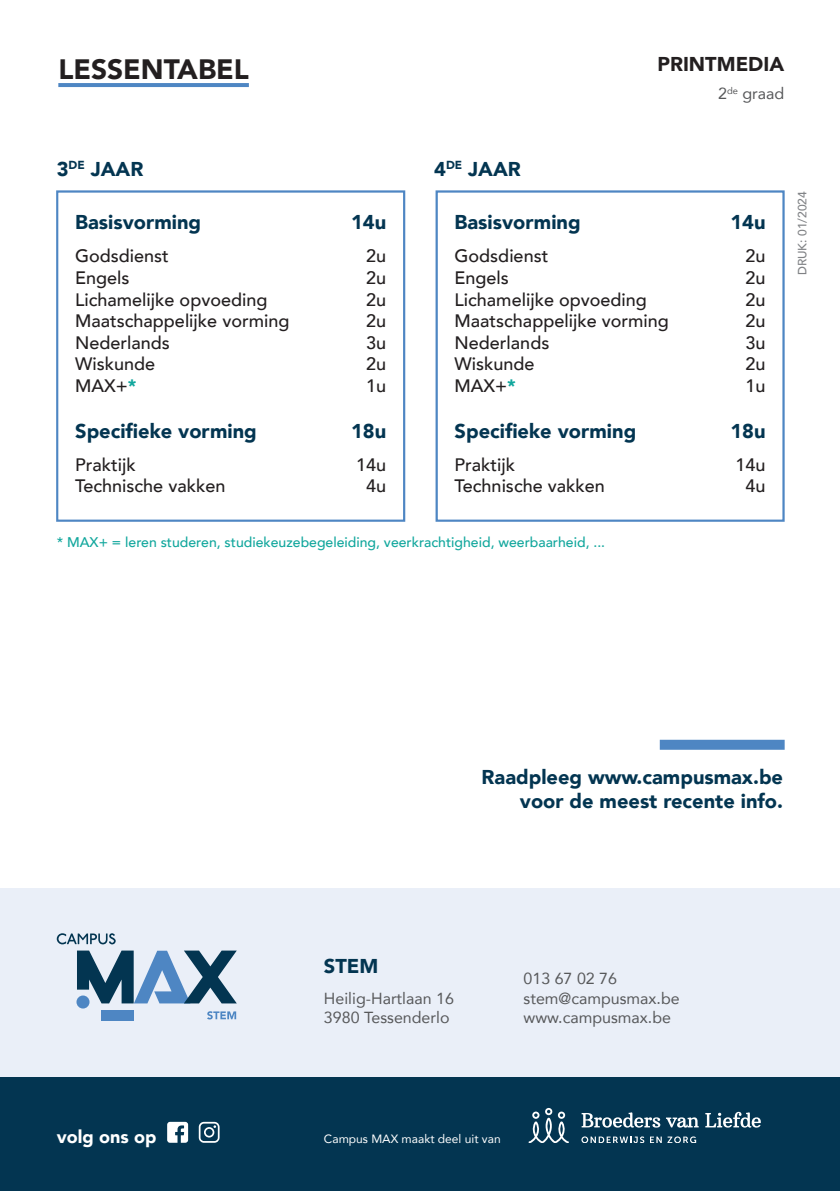
<style>
.page{position:relative;width:840px;height:1191px;background:#fff}
.page>*{position:absolute;margin:0;border:0;box-sizing:border-box;transform-origin:0 0}
.t1{font:900 28px "Avenir";color:#231f20}
.t2{font:900 20px/24px "Avenir";color:#033551;text-align:right}
.Broodtekst{font:900 20px "Avenir";color:#231f20}
.t3{font:500 18px "Avenir";color:#231f20}
.t4{font:900 18px "Avenir";color:#fff}
.Broodtekst-2{font:16px/19.2px "Avenir";color:#57585a}
.Kleine_voetnoot{font:500 14px "Avenir";color:#12a79d}
.t5{font:12px "Avenir";color:#fff}
.t6{font:500 12px "Avenir";color:#808285}
.t7{font:900 11.6px "Avenir";color:#033551}
.s1{font-weight:900;color:#12a79d}
.s2{font-size:20px}
</style>
<div class="page">
<div style="left:0;top:887px;width:839px;height:190px;background:#eaeff8"></div>
<div style="left:0;top:1077px;width:839px;height:114px;background:#033551"></div>
<svg style="left:581px;top:1112px;width:117px;height:15px"></svg>
<svg style="left:705px;top:1111px;width:55px;height:16px"></svg>
<svg style="left:581px;top:1136px;width:80px;height:6px"></svg>
<svg style="left:667px;top:1136px;width:28px;height:6px"></svg>
<svg style="left:528px;top:1108px;width:40px;height:34px"></svg>
<svg style="left:167px;top:1121px;width:21px;height:21px"></svg>
<svg style="left:199px;top:1121px;width:20px;height:21px"></svg>
<hr style="left:58px;top:83px;width:191px;height:4px;background:#4e86c3">
<div style="left:659px;top:739px;width:125px;height:10px;background:#4e86c3"></div>
<div style="left:102px;top:1009px;width:32px;height:11px;background:#4e86c3"></div>
<div style="left:76px;top:995px;width:13px;height:13px;background:#4e86c3;border-radius:50%"></div>
<svg style="left:57px;top:933px;width:59px;height:11px"></svg>
<svg style="left:77px;top:950px;width:160px;height:53px"></svg>
<svg style="left:207px;top:1011px;width:29px;height:8px"></svg>
<div style="left:56px;top:190px;width:349px;height:332px;border:2px solid #4e86c3"></div>
<div style="left:435px;top:190px;width:349px;height:332px;border:2px solid #4e86c3"></div>
<h1 class="t1" style="left:58px;top:45px;width:192px">LESSENTABEL</h1>
<p class="Broodtekst" style="left:657px;top:47px;width:128px">PRINTMEDIA</p>
<p class="Broodtekst-2" style="left:717px;top:83px;width:68px">2<sup>de</sup> graad</p>
<h2 class="t2" style="left:57px;top:156px;width:88px">3<sup>DE</sup> JAAR</h2>
<h2 class="t2" style="left:468px;top:156px;width:54px">JAAR</h2>
<p class="t2" style="left:75px;top:210px;width:127px">Basisvorming</p>
<p class="t2" style="left:351px;top:210px;width:37px">14u</p>
<p class="t3" style="left:75px;top:240px;width:95px">Godsdienst</p>
<p class="t3" style="left:366px;top:240px;width:22px">2u</p>
<p class="t3" style="left:75px;top:262px;width:56px">Engels</p>
<p class="t3" style="left:366px;top:262px;width:22px">2u</p>
<p class="t3" style="left:75px;top:284px;width:194px">Lichamelijke opvoeding</p>
<p class="t3" style="left:366px;top:284px;width:22px">2u</p>
<p class="t3" style="left:75px;top:305px;width:216px">Maatschappelijke vorming</p>
<p class="t3" style="left:366px;top:305px;width:22px">2u</p>
<p class="t3" style="left:75px;top:327px;width:96px">Nederlands</p>
<p class="t3" style="left:366px;top:327px;width:22px">3u</p>
<p class="t3" style="left:75px;top:348px;width:81px">Wiskunde</p>
<p class="t3" style="left:366px;top:348px;width:22px">2u</p>
<p class="t3" style="left:75px;top:370px;width:63px">MAX+<span class="s1">*</span></p>
<p class="t3" style="left:366px;top:370px;width:22px">1u</p>
<p class="t2" style="left:75px;top:418px;width:183px">Specifieke vorming</p>
<p class="t2" style="left:351px;top:418px;width:37px">18u</p>
<p class="t3" style="left:75px;top:449px;width:62px">Praktijk</p>
<p class="t3" style="left:356px;top:449px;width:32px">14u</p>
<p class="t3" style="left:75px;top:470px;width:152px">Technische vakken</p>
<p class="t3" style="left:366px;top:470px;width:22px">4u</p>
<h2 class="t7" style="left:434px;top:155px;width:30px"><span class="s2">4</span>DE</h2>
<p class="t2" style="left:454px;top:210px;width:127px">Basisvorming</p>
<p class="t2" style="left:730px;top:210px;width:37px">14u</p>
<p class="t3" style="left:454px;top:240px;width:95px">Godsdienst</p>
<p class="t3" style="left:745px;top:240px;width:22px">2u</p>
<p class="t3" style="left:454px;top:262px;width:56px">Engels</p>
<p class="t3" style="left:745px;top:262px;width:22px">2u</p>
<p class="t3" style="left:454px;top:284px;width:194px">Lichamelijke opvoeding</p>
<p class="t3" style="left:745px;top:284px;width:22px">2u</p>
<p class="t3" style="left:454px;top:305px;width:216px">Maatschappelijke vorming</p>
<p class="t3" style="left:745px;top:305px;width:22px">2u</p>
<p class="t3" style="left:454px;top:327px;width:96px">Nederlands</p>
<p class="t3" style="left:745px;top:327px;width:22px">3u</p>
<p class="t3" style="left:454px;top:348px;width:81px">Wiskunde</p>
<p class="t3" style="left:745px;top:348px;width:22px">2u</p>
<p class="t3" style="left:454px;top:370px;width:63px">MAX+<span class="s1">*</span></p>
<p class="t3" style="left:745px;top:370px;width:22px">1u</p>
<p class="t2" style="left:454px;top:418px;width:183px">Specifieke vorming</p>
<p class="t2" style="left:730px;top:418px;width:37px">18u</p>
<p class="t3" style="left:454px;top:449px;width:62px">Praktijk</p>
<p class="t3" style="left:735px;top:449px;width:32px">14u</p>
<p class="t3" style="left:454px;top:470px;width:152px">Technische vakken</p>
<p class="t3" style="left:745px;top:470px;width:22px">4u</p>
<p class="Kleine_voetnoot" style="left:57px;top:530px;width:549px">* MAX+ = leren studeren, studiekeuzebegeleiding, veerkrachtigheid, weerbaarheid, ...</p>
<p class="t6" style="left:791px;top:275px;width:85px;rotate:-90deg">DRUK: 01/2024</p>
<p class="t2" style="left:481px;top:765px;width:303px">Raadpleeg www.campusmax.be voor de meest recente info.</p>
<p class="t2" style="left:324px;top:953px;width:56px">STEM</p>
<p class="Broodtekst-2" style="left:324px;top:988px;width:131px">Heilig-Hartlaan 16<br>3980 Tessenderlo</p>
<p class="Broodtekst-2" style="left:523px;top:968px;width:157px">013 67 02 76 stem@campusmax.be www.campusmax.be</p>
<p class="t4" style="left:57px;top:1121px;width:101px">volg ons op</p>
<p class="t5" style="left:324px;top:1129px;width:178px">Campus MAX maakt deel uit van</p>
</div>
